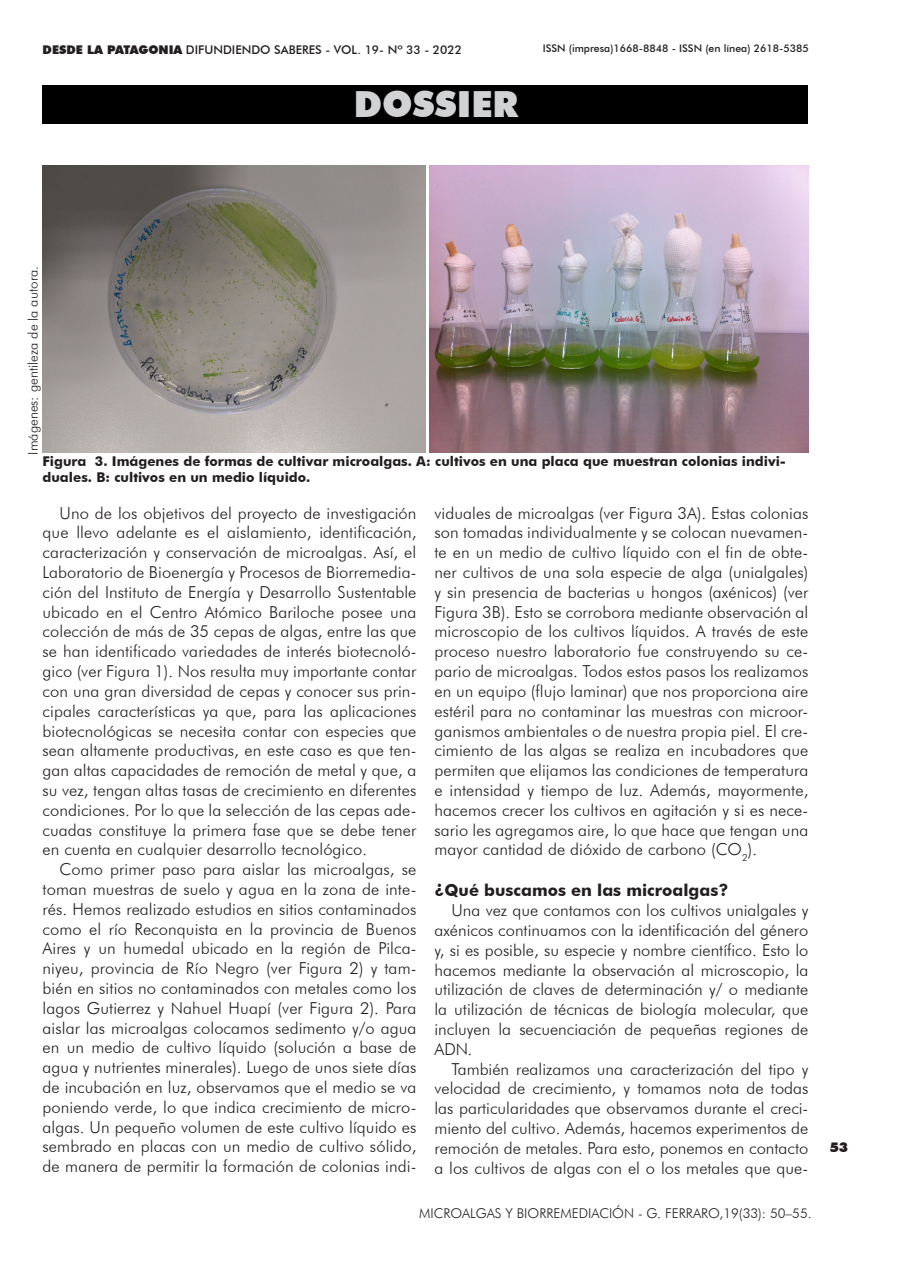
<style>
.page{position:relative;width:902px;height:1280px;background:#fff}
.page>*{position:absolute;margin:0;border:0;box-sizing:border-box;transform-origin:0 0}
.t1{font:900 36px "Futura BT";color:#d1d2d4}
.t2{font:300 16.5px/19.8px "Futura BT";letter-spacing:.005em;color:#231f20;text-align:justify}
.t3{font:700 16.5px "Futura BT";color:#231f20}
.t4{font:700 13.5px/16.5px "Futura BT";color:#231f20}
.t5{font:300 13.5px "Futura BT";color:#222}
.t6{font:300 13.5px "Futura BT";color:#231f20}
.t7{font:900 13.5px "Futura BT";color:#231f20}
.t8{font:500 12px "Futura BT";color:#231f20}
.t9{font:500 10.5px "Futura BT";color:#231f20}
.s1{font-weight:900}
.s2{color:#231f20}
</style>
<div class="page">
<div style="left:43px;top:85px;width:765px;height:39px;background:#000"></div>
<img style="left:43px;top:166px;width:382px;height:287px">
<img style="left:429px;top:166px;width:379px;height:287px">
<p class="t8" style="left:43px;top:42px;width:421px"><span class="s1">DESDE LA PATAGONIA</span> DIFUNDIENDO SABERES - VOL. 19- Nº 33 - 2022</p>
<p class="t9" style="left:542px;top:42px;width:267px">ISSN (impresa)1668-8848 - ISSN (en línea) 2618-5385</p>
<p class="t1" style="left:354px;top:82px;width:166px">DOSSIER</p>
<p class="t6" style="left:25px;top:455px;width:190px;rotate:-90deg">Imágenes: gentileza de la autora.</p>
<p class="t4" style="left:43px;top:453px;width:745px">Figura 3. Imágenes de formas de cultivar microalgas. A: cultivos en una placa que muestran colonias indivi&shy;duales. B: cultivos en un medio líquido.</p>
<p class="t2" style="left:43px;top:503px;width:375px;text-indent:17px">Uno de los objetivos del proyecto de investigación que llevo adelante es el aislamiento, identificación, caracterización y conservación de microalgas. Así, el Laboratorio de Bioenergía y Procesos de Biorremedia&shy;ción del Instituto de Energía y Desarrollo Sustentable ubicado en el Centro Atómico Bariloche posee una colección de más de 35 cepas de algas, entre las que se han identificado variedades de interés biotecnoló&shy;gico (ver Figura 1). Nos resulta muy importante contar con una gran diversidad de cepas y conocer sus prin&shy;cipales características ya que, para las aplicaciones biotecnológicas se necesita contar con especies que sean altamente productivas, en este caso es que ten&shy;gan altas capacidades de remoción de metal y que, a su vez, tengan altas tasas de crecimiento en diferentes condiciones. Por lo que la selección de las cepas ade&shy;cuadas constituye la primera fase que se debe tener en cuenta en cualquier desarrollo tecnológico.</p>
<p class="t2" style="left:43px;top:859px;width:375px;text-indent:17px">Como primer paso para aislar las microalgas, se toman muestras de suelo y agua en la zona de inte&shy;rés. Hemos realizado estudios en sitios contaminados como el río Reconquista en la provincia de Buenos Aires y un humedal ubicado en la región de Pilca&shy;niyeu, provincia de Río Negro (ver Figura 2) y tam&shy;bién en sitios no contaminados con metales como los lagos Gutierrez y Nahuel Huapí (ver Figura 2). Para aislar las microalgas colocamos sedimento y/o agua en un medio de cultivo líquido (solución a base de agua y nutrientes minerales). Luego de unos siete días de incubación en luz, observamos que el medio se va poniendo verde, lo que indica crecimiento de micro&shy;algas. Un pequeño volumen de este cultivo líquido es sembrado en placas con un medio de cultivo sólido, de manera de permitir la formación de colonias indi-</p>
<p class="t2" style="left:434px;top:503px;width:375px">viduales de microalgas (ver Figura 3A). Estas colonias son tomadas individualmente y se colocan nuevamen&shy;te en un medio de cultivo líquido con el fin de obte&shy;ner cultivos de una sola especie de alga (unialgales) y sin presencia de bacterias u hongos (axénicos) (ver Figura 3B). Esto se corrobora mediante observación al microscopio de los cultivos líquidos. A través de este proceso nuestro laboratorio fue construyendo su ce&shy;pario de microalgas. Todos estos pasos los realizamos en un equipo (flujo laminar) que nos proporciona aire estéril para no contaminar las muestras con microor&shy;ganismos ambientales o de nuestra propia piel. El cre&shy;cimiento de las algas se realiza en incubadores que permiten que elijamos las condiciones de temperatura e intensidad y tiempo de luz. Además, mayormente, hacemos crecer los cultivos en agitación y si es nece&shy;sario les agregamos aire, lo que hace que tengan una mayor cantidad de dióxido de carbono (CO<sub>2</sub>).</p>
<p class="t3" style="left:434px;top:880px;width:295px">¿Qué buscamos en las microalgas?</p>
<p class="t2" style="left:434px;top:900px;width:375px;text-indent:17px">Una vez que contamos con los cultivos unialgales y axénicos continuamos con la identificación del género y, si es posible, su especie y nombre científico. Esto lo hacemos mediante la observación al microscopio, la utilización de claves de determinación y/ o mediante la utilización de técnicas de biología molecular, que incluyen la secuenciación de pequeñas regiones de ADN.</p>
<p class="t2" style="left:434px;top:1059px;width:375px;text-indent:17px">También realizamos una caracterización del tipo y velocidad de crecimiento, y tomamos nota de todas las particularidades que observamos durante el creci&shy;miento del cultivo. Además, hacemos experimentos de remoción de metales. Para esto, ponemos en contacto a los cultivos de algas con el o los metales que que-</p>
<p class="t5" style="left:419px;top:1205px;width:394px">MICROALGAS Y BIORREMEDIACIÓN - G. FERRARO,<span class="s2">19(33): 50–55.</span></p>
<p class="t7" style="left:829px;top:1139px;width:20px">53</p>
</div>
